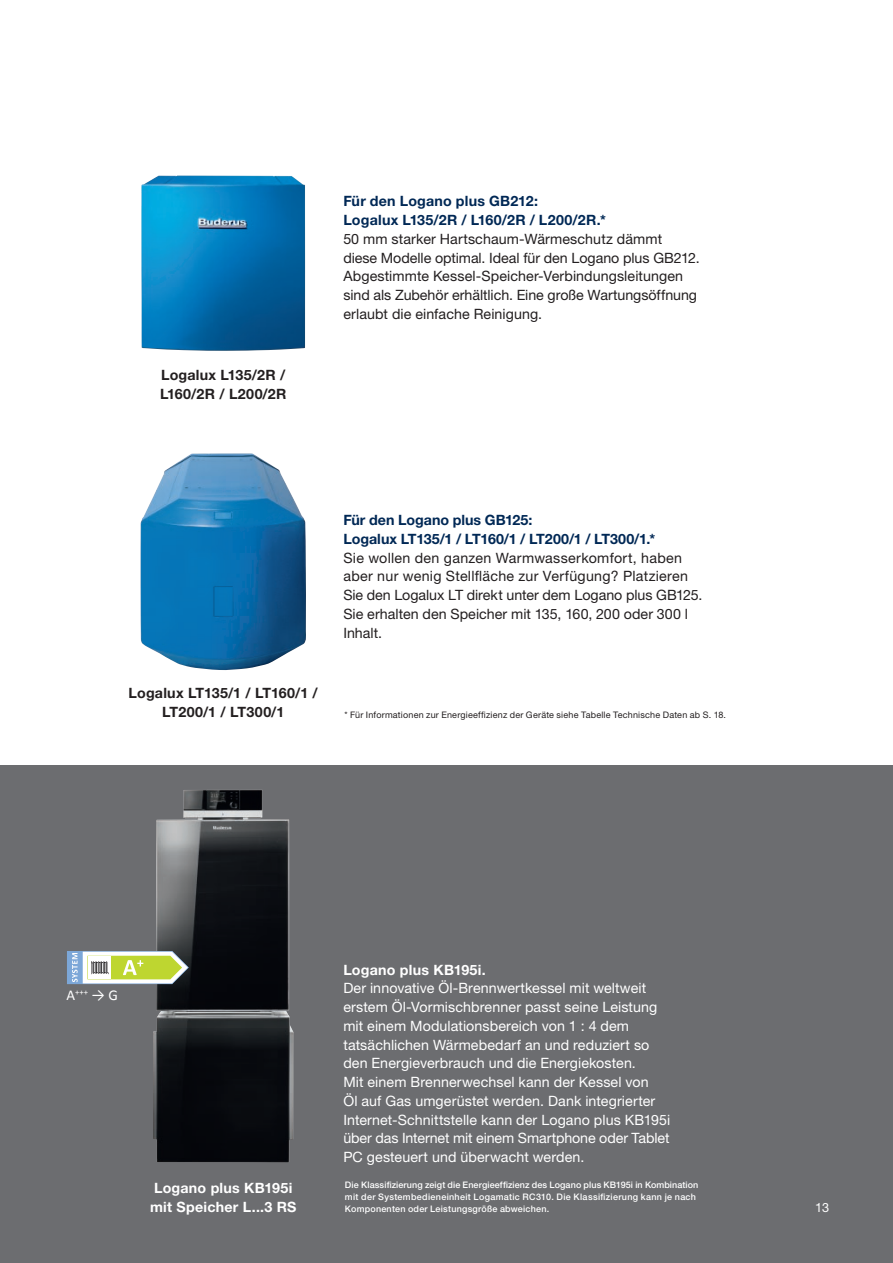
<style>
.page{position:relative;width:893px;height:1263px;background:#fff}
.page>*{position:absolute;margin:0;border:0;box-sizing:border-box;transform-origin:0 0}
.t1{font:15px "Calibri";color:#fff}
.t2{font:14.25px/18.8px "Helvetica Neue LT Pro";letter-spacing:.005em;color:#fff}
.t3{font:14.25px/18.8px "Helvetica Neue LT Pro";letter-spacing:.005em;color:#231f20}
.t4{font:700 14.25px/18.8px "Helvetica Neue LT Pro";letter-spacing:.005em;color:#002855}
.t5{font:700 14.25px/18.8px "Helvetica Neue LT Pro";letter-spacing:.015em;color:#231f20}
.t6{font:700 14.25px/18.8px "Helvetica Neue LT Pro";letter-spacing:.015em;color:#fff}
.t7{font:12.75px "Helvetica Neue LT Pro";color:#fff}
.t8{font:500 9px/12px "Helvetica Neue LT Pro";letter-spacing:.025em;color:#fff}
.t9{font:9px "Helvetica Neue LT Pro";letter-spacing:.02em;color:#231f20}
</style>
<div class="page">
<img style="left:141px;top:175px;width:164px;height:176px">
<img style="left:140px;top:453px;width:166px;height:217px">
<div style="left:0;top:765px;width:893px;height:498px;background:#6c6d70"></div>
<img style="left:153px;top:790px;width:140px;height:372px">
<svg style="left:67px;top:951px;width:122px;height:33px"></svg>
<p class="t5" style="left:160px;top:365px;width:128px">Logalux L135/2R /<br>L160/2R / L200/2R</p>
<p class="t4" style="left:343px;top:191px;width:264px">Für den Logano plus GB212:<br>Logalux L135/2R / L160/2R / L200/2R.*</p>
<p class="t3" style="left:343px;top:229px;width:358px">50 mm starker Hartschaum-Wärmeschutz dämmt diese Modelle optimal. Ideal für den Logano plus GB212.<br>Abgestimmte Kessel-Speicher-Verbindungsleitungen sind als Zubehör erhältlich. Eine große Wartungsöffnung erlaubt die einfache Reinigung.</p>
<p class="t5" style="left:129px;top:683px;width:191px;text-align:center">Logalux LT135/1 / LT160/1 /<br>LT200/1 / LT300/1</p>
<p class="t4" style="left:343px;top:510px;width:314px">Für den Logano plus GB125:<br>Logalux LT135/1 / LT160/1 / LT200/1 / LT300/1.*</p>
<p class="t3" style="left:343px;top:548px;width:361px">Sie wollen den ganzen Warmwasserkomfort, haben aber nur wenig Stellfläche zur Verfügung? Platzieren Sie den Logalux LT direkt unter dem Logano plus GB125.<br>Sie erhalten den Speicher mit 135, 160, 200 oder 300 l Inhalt.</p>
<p class="t9" style="left:344px;top:709px;width:383px">* Für Informationen zur Energieeffizienz der Geräte siehe Tabelle Technische Daten ab S. 18.</p>
<p class="t1" style="left:66px;top:985px;width:53px">A<sup>+++</sup> → G</p>
<p class="t6" style="left:150px;top:1178px;width:148px">Logano plus KB195i mit Speicher L...3 RS</p>
<p class="t6" style="left:343px;top:960px;width:144px">Logano plus KB195i.</p>
<p class="t2" style="left:343px;top:978px;width:328px">Der innovative Öl-Brennwertkessel mit weltweit erstem Öl-Vormischbrenner passt seine Leistung mit einem Modulationsbereich von 1 : 4 dem tatsächlichen Wärmebedarf an und reduziert so den Energieverbrauch und die Energiekosten.<br>Mit einem Brennerwechsel kann der Kessel von<br>Öl auf Gas umgerüstet werden. Dank integrierter Internet-Schnittstelle kann der Logano plus KB195i über das Internet mit einem Smartphone oder Tablet PC gesteuert und überwacht werden.</p>
<p class="t8" style="left:345px;top:1178px;width:355px">Die Klassifizierung zeigt die Energieeffizienz des Logano plus KB195i in Kombination mit der Systembedieneinheit Logamatic RC310. Die Klassifizierung kann je nach<br>Komponenten oder Leistungsgröße abweichen.</p>
<p class="t7" style="left:815px;top:1199px;width:16px">13</p>
</div>
